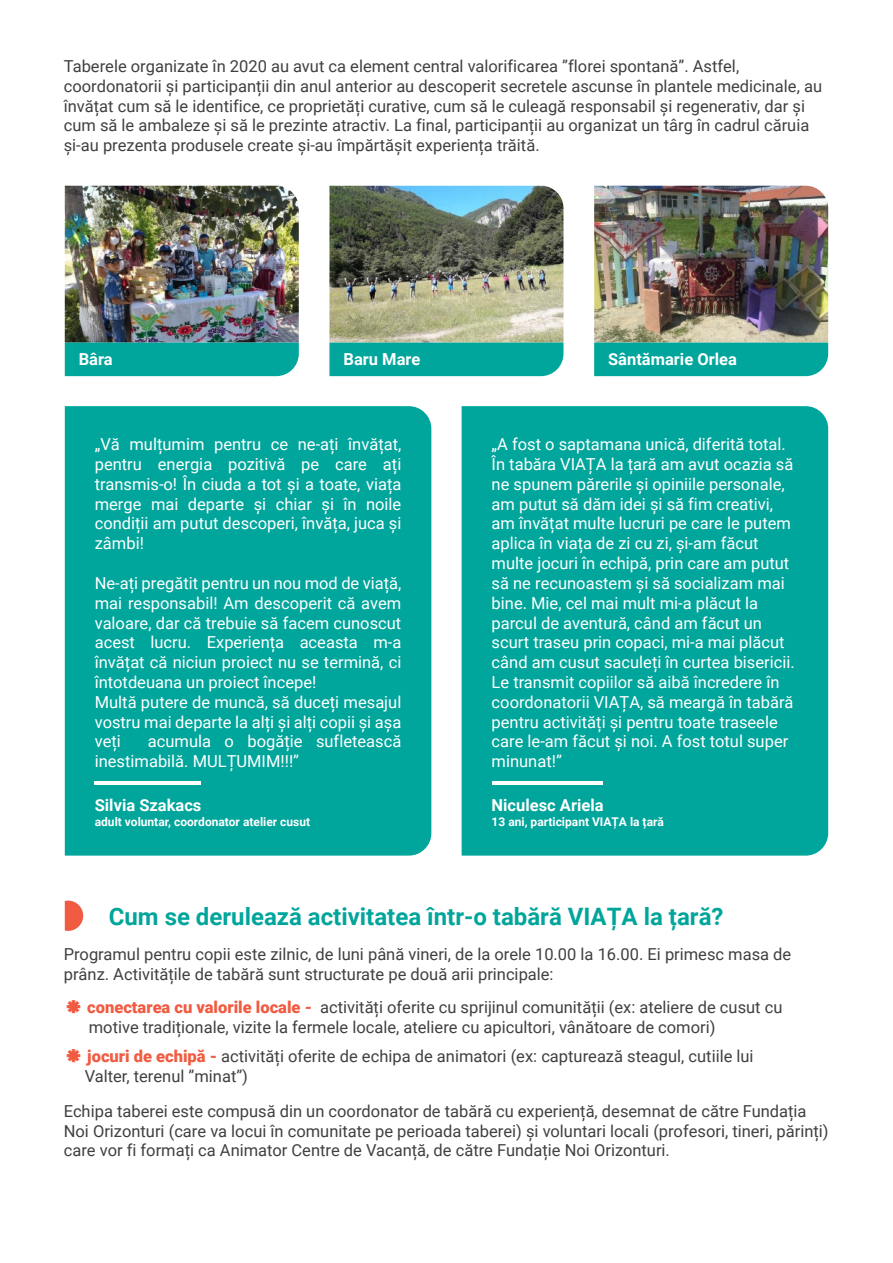
<style>
.page{position:relative;width:893px;height:1263px;background:#fff}
.page>*{position:absolute;margin:0;border:0;box-sizing:border-box;transform-origin:0 0}
.t1{font:700 24px "Roboto";color:#00a59b}
.t2{font:16.5px/19.8px "Roboto";color:#404041}
.t3{font:16.5px/19.8px "Roboto";color:#fff}
.t4{font:700 16.5px "Roboto";color:#fff}
.t5{font:700 12px "Roboto";color:#fff}
.s1{font-weight:900;font-size:24px;color:#f05b41}
.s2{font-weight:900;color:#f05b41}
</style>
<div class="page">
<svg style="left:65px;top:901px;width:18px;height:30px"></svg>
<img style="left:65px;top:186px;width:234px;height:157px">
<img style="left:329px;top:186px;width:234px;height:157px">
<img style="left:594px;top:186px;width:234px;height:157px">
<div style="left:65px;top:406px;width:366px;height:450px;background:#00a59b"></div>
<div style="left:65px;top:343px;width:234px;height:33px;background:#00a59b"></div>
<div style="left:329px;top:343px;width:234px;height:33px;background:#00a59b"></div>
<div style="left:594px;top:343px;width:234px;height:33px;background:#00a59b"></div>
<div style="left:462px;top:406px;width:366px;height:450px;background:#00a59b"></div>
<hr style="left:95px;top:782px;width:106px;height:3px;background:#fff">
<hr style="left:492px;top:782px;width:111px;height:3px;background:#fff">
<p class="t2" style="left:64px;top:56px;width:760px">Taberele organizate în 2020 au avut ca element central valorificarea ”florei spontană”. Astfel, coordonatorii și participanții din anul anterior au descoperit secretele ascunse în plantele medicinale, au învățat cum să le identifice, ce proprietăți curative, cum să le culeagă responsabil și regenerativ, dar și cum să le ambaleze și să le prezinte atractiv. La final, participanții au organizat un târg în cadrul căruia și-au prezenta produsele create și-au împărtășit experiența trăită.</p>
<p class="t4" style="left:79px;top:348px;width:35px">Bâra</p>
<p class="t4" style="left:343px;top:348px;width:78px">Baru Mare</p>
<p class="t4" style="left:608px;top:348px;width:130px">Sântămarie Orlea</p>
<p class="t3" style="left:95px;top:434px;width:308px;text-align:justify">„Vă mulțumim pentru ce ne-ați învățat, pentru energia pozitivă pe care ați transmis-o! În ciuda a tot și a toate, viața merge mai departe și chiar și în noile condiții am putut descoperi, învăța, juca și zâmbi!</p>
<p class="t3" style="left:95px;top:572px;width:308px">Ne-ați pregătit pentru un nou mod de viață, mai responsabil! Am descoperit că avem valoare, dar că trebuie să facem cunoscut acest lucru. Experiența aceasta m-a învățat că niciun proiect nu se termină, ci întotdeuana un proiect începe!<br>Multă putere de muncă, să duceți mesajul vostru mai departe la alți și alți copii și așa veți</p>
<p class="t3" style="left:95px;top:731px;width:308px;text-indent:53px">acumula o bogăție sufletească inestimabilă. MULȚUMIM!!!”</p>
<p class="t4" style="left:95px;top:794px;width:108px">Silvia Szakacs</p>
<p class="t5" style="left:95px;top:813px;width:217px">adult voluntar, coordonator atelier cusut</p>
<p class="t3" style="left:492px;top:434px;width:305px">„A fost o saptamana unică, diferită total.<br>În tabăra VIAȚA la țară am avut ocazia să ne spunem părerile și opiniile personale, am putut să dăm idei și să fim creativi, am învățat multe lucruri pe care le putem aplica în viața de zi cu zi, și-am făcut multe jocuri în echipă, prin care am putut să ne recunoastem și să socializam mai bine. Mie, cel mai mult mi-a plăcut la parcul de aventură, când am făcut un scurt traseu prin copaci, mi-a mai plăcut când am cusut saculeți în curtea bisericii.<br>Le transmit copiilor să aibă încredere în coordonatorii VIAȚA, să meargă în tabără pentru activități și pentru toate traseele care le-am făcut și noi. A fost totul super minunat!”</p>
<p class="t4" style="left:492px;top:794px;width:113px">Niculesc Ariela</p>
<p class="t5" style="left:492px;top:813px;width:174px">13 ani, participant VIAȚA la țară</p>
<h1 class="t1" style="left:109px;top:900px;width:616px">Cum se derulează activitatea într-o tabără VIAȚA la țară?</h1>
<p class="t2" style="left:64px;top:944px;width:729px">Programul pentru copii este zilnic, de luni până vineri, de la orele 10.00 la 16.00. Ei primesc masa de prânz. Activitățile de tabără sunt structurate pe două arii principale:</p>
<p class="t2" style="left:89px;top:997px;width:695px;text-indent:-25px"><span class="s1">⁕</span> <span class="s2">conectarea cu valorile locale -</span> activități oferite cu sprijinul comunității (ex: ateliere de cusut cu motive tradiționale, vizite la fermele locale, ateliere cu apicultori, vânătoare de comori)</p>
<p class="t2" style="left:85px;top:1046px;width:670px;text-indent:-20px"><span class="s1">⁕</span> <span class="s2">jocuri de echipă -</span> activități oferite de echipa de animatori (ex: capturează steagul, cutiile lui<br>Valter, terenul ”minat”)</p>
<p class="t2" style="left:64px;top:1100px;width:766px">Echipa taberei este compusă din un coordonator de tabără cu experiență, desemnat de către Fundația<br>Noi Orizonturi (care va locui în comunitate pe perioada taberei) și voluntari locali (profesori, tineri, părinți) care vor fi formați ca Animator Centre de Vacanță, de către Fundație Noi Orizonturi.</p>
</div>
